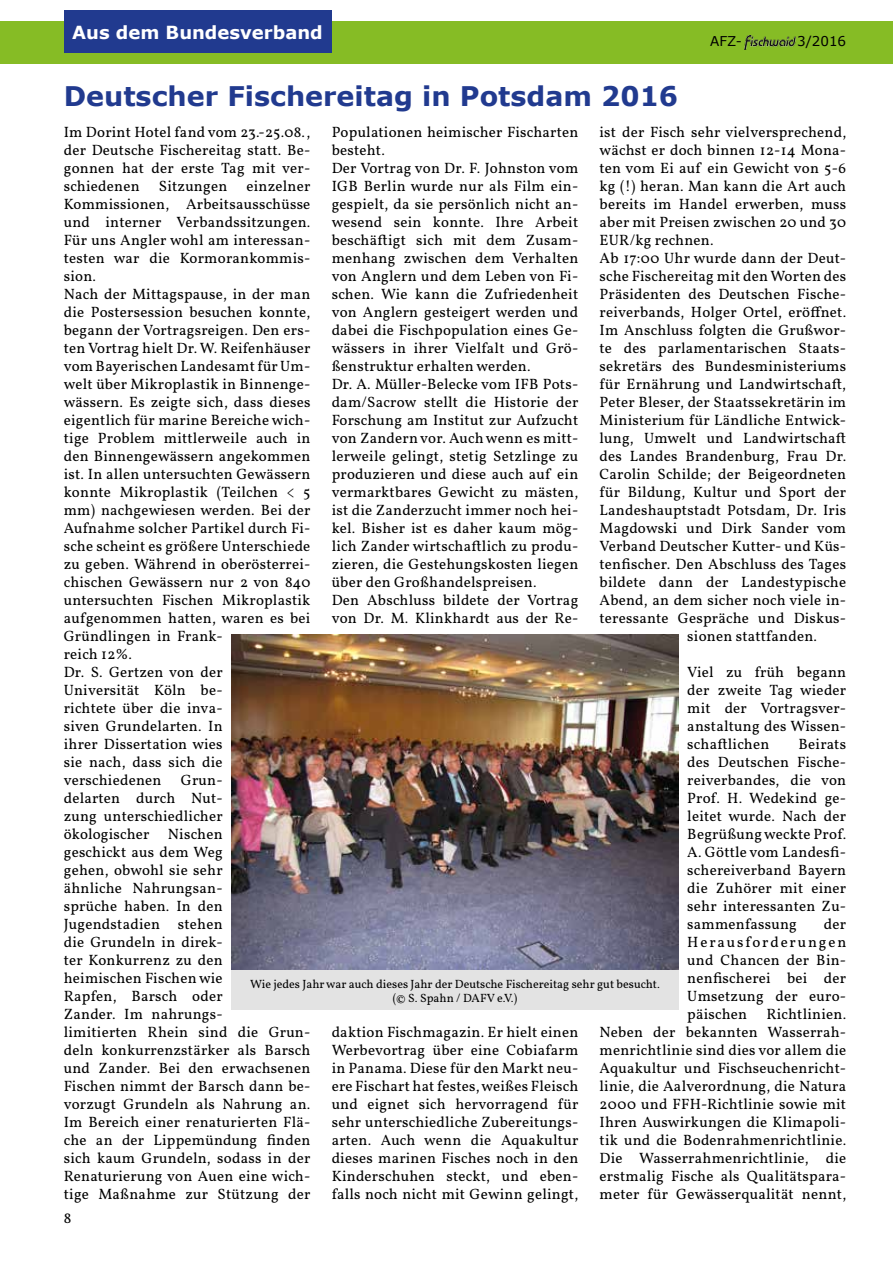
<style>
.page{position:relative;width:893px;height:1263px;background:#fff}
.page>*{position:absolute;margin:0;border:0;box-sizing:border-box;transform-origin:0 0}
.t1{font:700 27px "Verdana";color:#213a8f}
.t2{font:700 18px "Verdana";color:#fff}
.t3{font:15px/18px "Vollkorn";letter-spacing:.015em;color:#000;text-align:justify}
.t4{font:13.5px "Verdana";color:#000}
.t5{font:12px/14.4px "Vollkorn";color:#000;text-align:center}
</style>
<div class="page">
<div style="left:0;top:21px;width:893px;height:43px;background:#86bc25"></div>
<img style="left:744px;top:36px;width:51px;height:13px">
<img style="left:231px;top:635px;width:448px;height:335px">
<div style="left:64px;top:11px;width:267px;height:42px;background:#213a8f"></div>
<div style="left:231px;top:970px;width:448px;height:40px;background:#e3e3e3"></div>
<p class="t2" style="left:72px;top:19px;width:252px">Aus dem Bundesverband</p>
<h1 class="t1" style="left:64px;top:77px;width:616px">Deutscher Fischereitag in Potsdam 2016</h1>
<p class="t4" style="left:710px;top:32px;width:33px">AFZ-</p>
<p class="t4" style="left:797px;top:32px;width:51px">3/2016</p>
<p class="t3" style="left:64px;top:123px;width:248px">Im Dorint Hotel fand vom 23.-25.08., der Deutsche Fischereitag statt. Be&shy;gonnen hat der erste Tag mit ver&shy;schiedenen</p>
<p class="t3" style="left:600px;top:123px;width:248px">ist der Fisch sehr vielversprechend,</p>
<p class="t3" style="left:600px;top:141px;width:248px">wächst er doch binnen 12-14 Mona-</p>
<p class="t3" style="left:600px;top:159px;width:248px">ten vom Ei auf ein Gewicht von 5-6</p>
<p class="t3" style="left:600px;top:177px;width:248px">kg (!) heran. Man kann die Art auch</p>
<p class="t3" style="left:600px;top:195px;width:248px">bereits im Handel erwerben, muss</p>
<p class="t3" style="left:600px;top:213px;width:248px">aber mit Preisen zwischen 20 und 30</p>
<p class="t3" style="left:600px;top:231px;width:116px">EUR/kg rechnen.</p>
<p class="t3" style="left:600px;top:249px;width:248px">Ab 17:00 Uhr wurde dann der Deut-</p>
<p class="t3" style="left:600px;top:267px;width:248px">sche Fischereitag mit den Worten des</p>
<p class="t3" style="left:600px;top:285px;width:248px">Präsidenten des Deutschen Fische-</p>
<p class="t3" style="left:600px;top:303px;width:248px">reiverbands, Holger Ortel, eröffnet.</p>
<p class="t3" style="left:600px;top:321px;width:248px">Im Anschluss folgten die Grußwor-</p>
<p class="t3" style="left:600px;top:339px;width:248px">te des parlamentarischen Staats-</p>
<p class="t3" style="left:600px;top:357px;width:248px">sekretärs des Bundesministeriums</p>
<p class="t3" style="left:600px;top:375px;width:248px">für Ernährung und Landwirtschaft,</p>
<p class="t3" style="left:600px;top:393px;width:248px">Peter Bleser, der Staatssekretärin im</p>
<p class="t3" style="left:600px;top:411px;width:248px">Ministerium für Ländliche Entwick-</p>
<p class="t3" style="left:600px;top:429px;width:248px">lung, Umwelt und Landwirtschaft</p>
<p class="t3" style="left:600px;top:447px;width:248px">des Landes Brandenburg, Frau Dr.</p>
<p class="t3" style="left:600px;top:465px;width:248px">Carolin Schilde; der Beigeordneten</p>
<p class="t3" style="left:600px;top:483px;width:248px">für Bildung, Kultur und Sport der</p>
<p class="t3" style="left:600px;top:501px;width:248px">Landeshauptstadt Potsdam, Dr. Iris</p>
<p class="t3" style="left:600px;top:519px;width:248px">Magdowski und Dirk Sander vom</p>
<p class="t3" style="left:600px;top:537px;width:248px">Verband Deutscher Kutter- und Küs-</p>
<p class="t3" style="left:600px;top:555px;width:248px">tenfischer. Den Abschluss des Tages</p>
<p class="t3" style="left:600px;top:573px;width:248px">bildete dann der Landestypische</p>
<p class="t3" style="left:600px;top:591px;width:248px">Abend, an dem sicher noch viele in-</p>
<p class="t3" style="left:600px;top:609px;width:248px">teressante Gespräche und Diskus-</p>
<p class="t3" style="left:687px;top:627px;width:131px">sionen stattfanden.</p>
<p class="t3" style="left:687px;top:663px;width:160px">Viel zu früh begann der zweite Tag wieder mit der Vortragsver&shy;anstaltung des Wissen&shy;schaftlichen</p>
<p class="t3" style="left:332px;top:123px;width:248px;text-align:left">Populationen heimischer Fischarten besteht.<br>Der Vortrag von Dr. F. Johnston vom IGB Berlin wurde nur als Film ein&shy;gespielt, da sie persönlich nicht an&shy;wesend sein konnte. Ihre Arbeit beschäftigt sich mit dem Zusam&shy;menhang zwischen dem Verhalten von Anglern und dem Leben von Fi&shy;schen. Wie kann die Zufriedenheit von Anglern gesteigert werden und dabei die Fischpopulation eines Ge&shy;wässers in ihrer Vielfalt und Grö&shy;ßenstruktur erhalten werden.<br>Dr. A. Müller-Belecke vom IFB Pots&shy;dam/Sacrow stellt die Historie der Forschung am Institut zur Aufzucht von Zandern vor. Auch wenn es mitt&shy;lerweile gelingt, stetig Setzlinge zu produzieren und diese auch auf ein vermarktbares Gewicht zu mästen, ist die Zanderzucht immer noch hei&shy;kel. Bisher ist es daher kaum mög&shy;lich Zander wirtschaftlich zu produ&shy;zieren, die Gestehungskosten liegen über den Großhandelspreisen.<br>Den Abschluss bildete der Vortrag von Dr. M. Klinkhardt aus der Re-</p>
<p class="t3" style="left:64px;top:177px;width:248px;text-align:left;text-indent:183px">einzelner<br>Kommissionen, Arbeitsausschüsse und interner Verbandssitzungen.<br>Für uns Angler wohl am interessan&shy;testen war die Kormorankommis&shy;sion.<br>Nach der Mittagspause, in der man die Postersession besuchen konnte, begann der Vortragsreigen. Den ers&shy;ten Vortrag hielt Dr. W. Reifenhäuser vom Bayerischen Landesamt für Um&shy;welt über Mikroplastik in Binnenge&shy;wässern. Es zeigte sich, dass dieses eigentlich für marine Bereiche wich&shy;tige Problem mittlerweile auch in den Binnengewässern angekommen ist. In allen untersuchten Gewässern konnte Mikroplastik (Teilchen &lt; 5 mm) nachgewiesen werden. Bei der<br>Aufnahme solcher Partikel durch Fi&shy;sche scheint es größere Unterschiede zu geben. Während in oberösterrei&shy;chischen Gewässern nur 2 von 840 untersuchten Fischen Mikroplastik aufgenommen hatten, waren es bei<br>Gründlingen in Frank-<br>reich 12%.<br>Dr. S. Gertzen von der<br>Universität Köln be-<br>richtete über die inva-<br>siven Grundelarten. In<br>ihrer Dissertation wies<br>sie nach, dass sich die verschiedenen</p>
<p class="t3" style="left:159px;top:177px;width:70px">Sitzungen</p>
<p class="t3" style="left:687px;top:735px;width:160px;text-indent:111px">Beirats des Deutschen Fische&shy;reiverbandes, die von Prof. H. Wedekind ge&shy;leitet wurde. Nach der Begrüßung weckte Prof.<br>A. Göttle vom Landesfi&shy;schereiverband Bayern die Zuhörer mit einer sehr interessanten Zu&shy;sammenfassung</p>
<p class="t3" style="left:64px;top:771px;width:248px;text-align:left;text-indent:117px">Grun-<br>delarten durch Nut-<br>zung unterschiedlicher ökologischer Nischen<br>geschickt aus dem Weg<br>gehen, obwohl sie sehr<br>ähnliche Nahrungsan-<br>sprüche haben. In den<br>Jugendstadien stehen<br>die Grundeln in direk-<br>ter Konkurrenz zu den<br>heimischen Fischen wie<br>Rapfen, Barsch oder<br>Zander. Im nahrungs-<br>limitierten Rhein sind die Grun&shy;deln konkurrenzstärker als Barsch und Zander. Bei den erwachsenen<br>Fischen nimmt der Barsch dann be&shy;vorzugt Grundeln als Nahrung an.<br>Im Bereich einer renaturierten Flä&shy;che an der Lippemündung finden sich kaum Grundeln, sodass in der<br>Renaturierung von Auen eine wich&shy;tige Maßnahme zur Stützung der</p>
<p class="t3" style="left:687px;top:915px;width:160px;text-indent:137px">der Herausforderungen und Chancen der Bin&shy;nenfischerei bei der Umsetzung der euro&shy;päischen</p>
<p class="t5" style="left:250px;top:976px;width:411px">Wie jedes Jahr war auch dieses Jahr der Deutsche Fischereitag sehr gut besucht. (© S. Spahn / DAFV e.V.)</p>
<p class="t3" style="left:600px;top:1005px;width:248px;text-indent:167px">Richtlinien.<br>Neben der bekannten Wasserrah&shy;menrichtlinie sind dies vor allem die Aquakultur und Fischseuchenricht&shy;linie, die Aalverordnung, die Natura 2000 und FFH-Richtlinie sowie mit Ihren Auswirkungen die Klimapoli&shy;tik und die Bodenrahmenrichtlinie.<br>Die Wasserrahmenrichtlinie, die erstmalig Fische als Qualitätspara&shy;meter für Gewässerqualität nennt,</p>
<p class="t3" style="left:332px;top:1023px;width:248px">daktion Fischmagazin. Er hielt einen Werbevortrag über eine Cobiafarm in Panama. Diese für den Markt neu&shy;ere Fischart hat festes, weißes Fleisch und eignet sich hervorragend für sehr unterschiedliche Zubereitungs&shy;arten. Auch wenn die Aquakultur dieses marinen Fisches noch in den Kinderschuhen steckt, und eben&shy;falls noch nicht mit Gewinn gelingt,</p>
<p class="t3" style="left:64px;top:1209px;width:9px">8</p>
</div>
